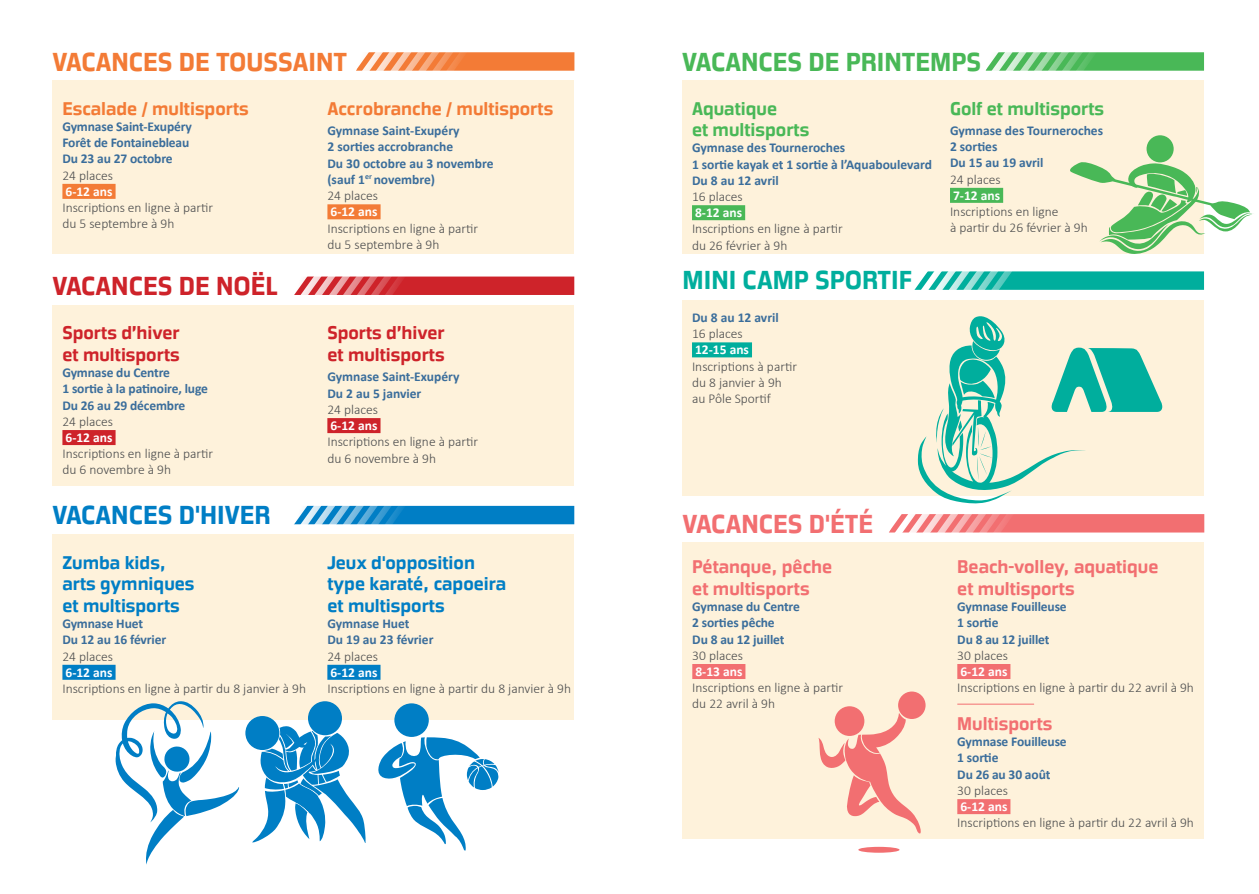
<style>
.page{position:relative;width:1259px;height:894px;background:#fff}
.page>*{position:absolute;margin:0;border:0;box-sizing:border-box;transform-origin:0 0}
.t1{font:700 25.5px "Great Escape Rg";color:#f37b36}
.t2{font:700 25.5px "Great Escape Rg";color:#49b857}
.t3{font:700 25.5px "Great Escape Rg";color:#007ec5}
.t4{font:700 25.5px "Great Escape Rg";color:#00ae9d}
.t5{font:700 25.5px "Great Escape Rg";color:#ce232a}
.t6{font:700 25.5px "Great Escape Rg";color:#f26f71}
.t7{font:700 18px/21.6px "Great Escape Rg";color:#007ec5}
.t8{font:700 18px/21.6px "Great Escape Rg";color:#f26f71}
.t9{font:700 18px/21.6px "Great Escape Rg";color:#ce232a}
.t10{font:700 18px "Great Escape Rg";color:#f37b36}
.t11{font:700 18px/21.6px "Great Escape Rg";color:#49b857}
.t12{font:300 13.5px/16.2px "Calibri";color:#4b4c4d}
.t13{font:700 13.5px/16.2px "Calibri";letter-spacing:-.01em;color:#3a6d9b}
.t14{font:700 13.5px "Calibri";color:#fff}
.s1{font-weight:300;color:#4b4c4d}
</style>
<div class="page">
<svg style="left:914px;top:271px;width:289px;height:19px;background:#27baac"></svg>
<svg style="left:294px;top:276px;width:280px;height:19px;background:#d44148"></svg>
<div style="left:52px;top:305px;width:522px;height:180px;background:#fef2db"></div>
<div style="left:62px;top:430px;width:53px;height:15px;background:#ce232a"></div>
<div style="left:327px;top:418px;width:53px;height:15px;background:#ce232a"></div>
<svg style="left:356px;top:52px;width:218px;height:19px;background:#f49158"></svg>
<div style="left:52px;top:80px;width:522px;height:173px;background:#fef2db"></div>
<div style="left:62px;top:184px;width:53px;height:15px;background:#f37b36"></div>
<div style="left:327px;top:204px;width:53px;height:15px;background:#f37b36"></div>
<svg style="left:294px;top:505px;width:280px;height:20px;background:#2f95cf"></svg>
<div style="left:52px;top:534px;width:522px;height:186px;background:#fef2db"></div>
<div style="left:62px;top:664px;width:53px;height:15px;background:#007ec5"></div>
<div style="left:327px;top:664px;width:53px;height:15px;background:#007ec5"></div>
<svg style="left:985px;top:52px;width:218px;height:19px;background:#68c474"></svg>
<div style="left:682px;top:80px;width:521px;height:173px;background:#fef2db"></div>
<div style="left:692px;top:205px;width:53px;height:15px;background:#49b857"></div>
<div style="left:949px;top:188px;width:53px;height:15px;background:#49b857"></div>
<div style="left:682px;top:542px;width:521px;height:296px;background:#fef2db"></div>
<div style="left:692px;top:663px;width:53px;height:15px;background:#f26f71"></div>
<div style="left:957px;top:663px;width:53px;height:15px;background:#f26f71"></div>
<hr style="left:957px;top:703px;width:76px;height:1px;background:#f26f71">
<div style="left:957px;top:798px;width:53px;height:15px;background:#f26f71"></div>
<div style="left:682px;top:300px;width:521px;height:195px;background:#fef2db"></div>
<svg style="left:245px;top:715px;width:34px;height:34px"></svg>
<svg style="left:252px;top:725px;width:113px;height:117px"></svg>
<div style="left:308px;top:701px;width:34px;height:34px;background:#007ec5;border-radius:50%"></div>
<div style="left:1146px;top:135px;width:27px;height:27px;background:#49b857;border-radius:50%"></div>
<svg style="left:1066px;top:161px;width:187px;height:93px"></svg>
<svg style="left:115px;top:701px;width:124px;height:163px"></svg>
<svg style="left:834px;top:706px;width:30px;height:29px"></svg>
<div style="left:897px;top:691px;width:28px;height:27px;background:#f26f71;border-radius:50%"></div>
<svg style="left:818px;top:712px;width:102px;height:121px"></svg>
<svg style="left:858px;top:846px;width:41px;height:6px"></svg>
<div style="left:394px;top:703px;width:34px;height:33px;background:#007ec5;border-radius:50%"></div>
<svg style="left:378px;top:737px;width:120px;height:113px"></svg>
<div style="left:692px;top:342px;width:59px;height:15px;background:#00ae9d"></div>
<svg style="left:827px;top:316px;width:376px;height:217px"></svg>
<h1 class="t1" style="left:53px;top:46px;width:296px">VACANCES DE TOUSSAINT</h1>
<h2 class="t10" style="left:62px;top:98px;width:188px">Escalade / multisports</h2>
<p class="t13" style="left:62px;top:118px;width:131px">Gymnase Saint-Exupéry<br>Forêt de Fontainebleau<br>Du 23 au 27 octobre</p>
<p class="t12" style="left:62px;top:167px;width:52px">24 places</p>
<p class="t14" style="left:65px;top:182px;width:49px">6-12 ans</p>
<p class="t12" style="left:62px;top:199px;width:152px">Inscriptions en ligne à partir du 5 septembre à 9h</p>
<h2 class="t10" style="left:327px;top:98px;width:227px">Accrobranche / multisports</h2>
<p class="t13" style="left:327px;top:122px;width:168px">Gymnase Saint-Exupéry<br>2 sorties accrobranche<br>Du 30 octobre au 3 novembre (sauf 1<sup>er</sup> novembre)<br><span class="s1">24 places</span></p>
<p class="t14" style="left:330px;top:202px;width:49px">6-12 ans</p>
<p class="t12" style="left:327px;top:220px;width:152px">Inscriptions en ligne à partir du 5 septembre à 9h</p>
<h1 class="t5" style="left:52px;top:271px;width:227px">VACANCES DE NOËL</h1>
<h2 class="t9" style="left:62px;top:322px;width:119px">Sports d’hiver et multisports</h2>
<p class="t13" style="left:62px;top:364px;width:147px">Gymnase du Centre<br>1 sortie à la patinoire, luge<br>Du 26 au 29 décembre</p>
<p class="t12" style="left:62px;top:413px;width:52px">24 places</p>
<p class="t14" style="left:65px;top:428px;width:49px">6-12 ans</p>
<p class="t12" style="left:62px;top:445px;width:152px">Inscriptions en ligne à partir du 6 novembre à 9h</p>
<h1 class="t3" style="left:52px;top:500px;width:220px">VACANCES D'HIVER</h1>
<h2 class="t7" style="left:62px;top:551px;width:133px">Zumba kids, arts gymniques et multisports</h2>
<p class="t13" style="left:62px;top:615px;width:105px">Gymnase Huet<br>Du 12 au 16 février</p>
<p class="t12" style="left:62px;top:647px;width:52px">24 places</p>
<p class="t14" style="left:65px;top:662px;width:49px">6-12 ans</p>
<p class="t12" style="left:62px;top:680px;width:245px">Inscriptions en ligne à partir du 8 janvier à 9h</p>
<h2 class="t9" style="left:327px;top:322px;width:119px">Sports d’hiver et multisports</h2>
<p class="t13" style="left:327px;top:368px;width:134px">Gymnase Saint-Exupéry<br>Du 2 au 5 janvier</p>
<p class="t12" style="left:327px;top:401px;width:52px">24 places</p>
<p class="t14" style="left:330px;top:416px;width:49px">6-12 ans</p>
<p class="t12" style="left:327px;top:433px;width:152px">Inscriptions en ligne à partir du 6 novembre à 9h</p>
<h2 class="t7" style="left:327px;top:551px;width:180px">Jeux d'opposition type karaté, capoeira et multisports</h2>
<p class="t13" style="left:327px;top:615px;width:108px">Gymnase Huet<br>Du 19 au 23 février</p>
<p class="t12" style="left:327px;top:647px;width:52px">24 places</p>
<p class="t14" style="left:330px;top:662px;width:49px">6-12 ans</p>
<p class="t12" style="left:327px;top:680px;width:245px">Inscriptions en ligne à partir du 8 janvier à 9h</p>
<h1 class="t2" style="left:682px;top:46px;width:300px">VACANCES DE PRINTEMPS</h1>
<h2 class="t11" style="left:692px;top:97px;width:119px">Aquatique<br>et multisports</h2>
<p class="t13" style="left:692px;top:139px;width:241px">Gymnase des Tourneroches<br>1 sortie kayak et 1 sortie à l’Aquaboulevard<br>Du 8 au 12 avril</p>
<p class="t12" style="left:692px;top:188px;width:52px">16 places</p>
<p class="t14" style="left:695px;top:203px;width:49px">8-12 ans</p>
<p class="t12" style="left:692px;top:221px;width:152px">Inscriptions en ligne à partir du 26 février à 9h</p>
<h2 class="t11" style="left:949px;top:97px;width:156px">Golf et multisports</h2>
<p class="t13" style="left:949px;top:122px;width:155px">Gymnase des Tourneroches<br>2 sorties<br>Du 15 au 19 avril</p>
<p class="t12" style="left:949px;top:171px;width:52px">24 places</p>
<p class="t14" style="left:952px;top:186px;width:49px">7-12 ans</p>
<p class="t12" style="left:949px;top:203px;width:139px">Inscriptions en ligne<br>à partir du 26 février à 9h</p>
<h1 class="t4" style="left:682px;top:265px;width:231px">MINI CAMP SPORTIF</h1>
<p class="t13" style="left:692px;top:309px;width:88px">Du 8 au 12 avril</p>
<p class="t12" style="left:692px;top:325px;width:52px">16 places</p>
<p class="t14" style="left:695px;top:340px;width:55px">12-15 ans</p>
<p class="t12" style="left:692px;top:358px;width:106px">Inscriptions à partir du 8 janvier à 9h au Pôle Sportif</p>
<h1 class="t6" style="left:682px;top:508px;width:192px">VACANCES D'ÉTÉ</h1>
<h2 class="t8" style="left:692px;top:556px;width:141px">Pétanque, pêche et multisports</h2>
<p class="t13" style="left:692px;top:598px;width:109px">Gymnase du Centre<br>2 sorties pêche<br>Du 8 au 12 juillet</p>
<p class="t12" style="left:692px;top:647px;width:52px">30 places</p>
<p class="t14" style="left:695px;top:661px;width:49px">8-13 ans</p>
<p class="t12" style="left:692px;top:679px;width:152px">Inscriptions en ligne à partir du 22 avril à 9h</p>
<h2 class="t8" style="left:957px;top:556px;width:203px">Beach-volley, aquatique et multisports</h2>
<p class="t13" style="left:957px;top:598px;width:111px">Gymnase Fouilleuse<br>1 sortie<br>Du 8 au 12 juillet</p>
<p class="t12" style="left:957px;top:647px;width:52px">30 places</p>
<p class="t14" style="left:960px;top:661px;width:49px">6-12 ans</p>
<p class="t12" style="left:957px;top:679px;width:238px">Inscriptions en ligne à partir du 22 avril à 9h</p>
<h2 class="t8" style="left:957px;top:712px;width:97px">Multisports</h2>
<p class="t13" style="left:957px;top:733px;width:111px">Gymnase Fouilleuse<br>1 sortie<br>Du 26 au 30 août</p>
<p class="t12" style="left:957px;top:782px;width:52px">30 places</p>
<p class="t14" style="left:960px;top:796px;width:49px">6-12 ans</p>
<p class="t12" style="left:957px;top:814px;width:238px">Inscriptions en ligne à partir du 22 avril à 9h</p>
</div>
